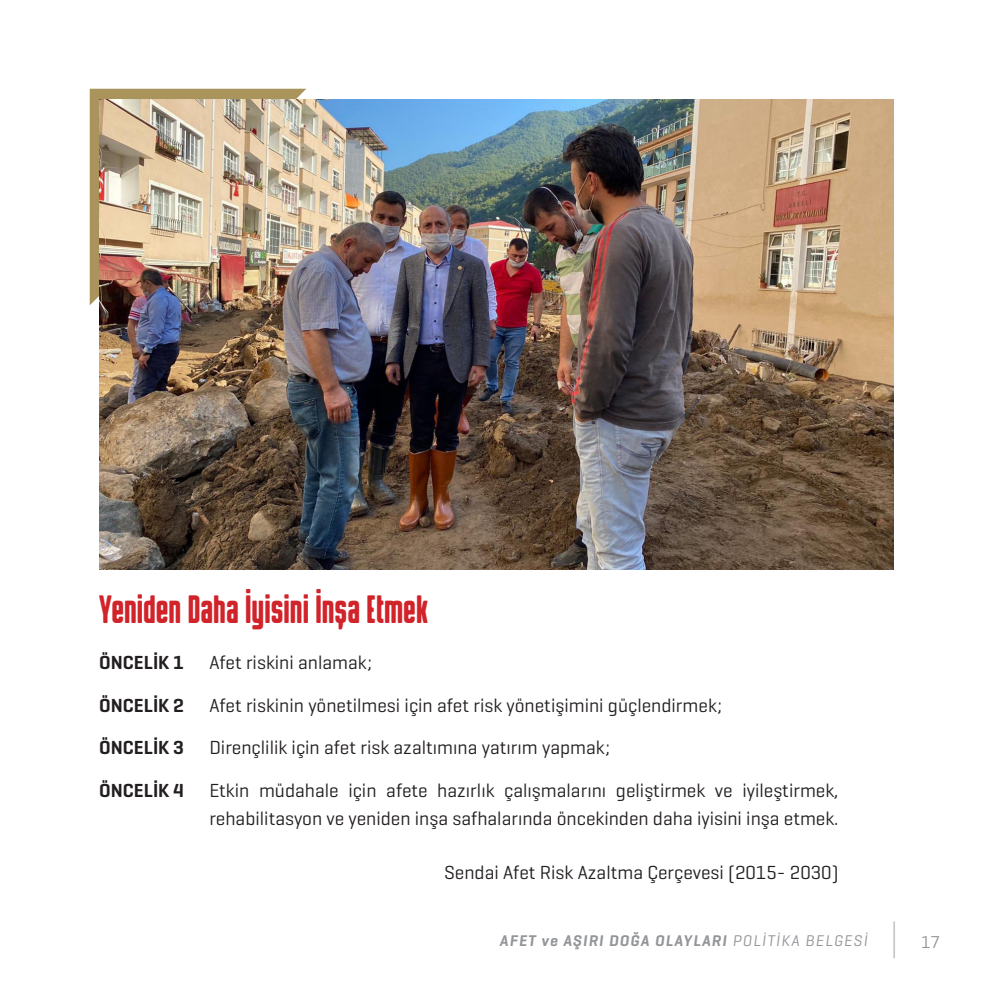
<style>
.page{position:relative;width:993px;height:993px;background:#fff}
.page>*{position:absolute;margin:0;border:0;box-sizing:border-box;transform-origin:0 0}
.t1{font:29.75px "Hermano Alto Round";color:#d1232a}
.t2{font:19.25px/28px "Geogrotesque";color:#231f20}
.t3{font:600 19.25px "Geogrotesque";color:#231f20}
.t4{font:17.5px "Geogrotesque";color:#939598}
.t5{font:italic 600 15.75px "Geogrotesque";letter-spacing:.075em;color:#939598}
.s1{font-weight:400}
</style>
<div class="page">
<hr style="left:893px;top:921px;width:1px;height:36px;background:#c7c8ca">
<div style="left:90px;top:89px;width:216px;height:216px;background:#a9955b"></div>
<img style="left:99px;top:99px;width:794px;height:470px">
<p class="t1" style="left:99px;top:595px;width:330px">Yeniden Daha İyisini İnşa Etmek</p>
<p class="t3" style="left:99px;top:649px;width:86px">ÖNCELİK 1</p>
<p class="t3" style="left:99px;top:692px;width:86px">ÖNCELİK 2</p>
<p class="t3" style="left:99px;top:735px;width:86px">ÖNCELİK 3</p>
<p class="t3" style="left:99px;top:778px;width:86px">ÖNCELİK 4</p>
<p class="t2" style="left:209px;top:647px;width:164px">Afet riskini anlamak;</p>
<p class="t2" style="left:209px;top:690px;width:514px">Afet riskinin yönetilmesi için afet risk yönetişimini güçlendirmek;</p>
<p class="t2" style="left:209px;top:733px;width:402px">Dirençlilik için afet risk azaltımına yatırım yapmak;</p>
<p class="t2" style="left:209px;top:776px;width:630px">Etkin müdahale için afete hazırlık çalışmalarını geliştirmek ve iyileştirmek, rehabilitasyon ve yeniden inşa safhalarında öncekinden daha iyisini inşa etmek.</p>
<p class="t2" style="left:444px;top:857px;width:396px">Sendai Afet Risk Azaltma Çerçevesi (2015- 2030)</p>
<p class="t5" style="left:499px;top:930px;width:369px">AFET ve AŞIRI DOĞA OLAYLARI <span class="s1">POLİTİKA BELGESİ</span></p>
<p class="t4" style="left:920px;top:930px;width:20px">17</p>
</div>
